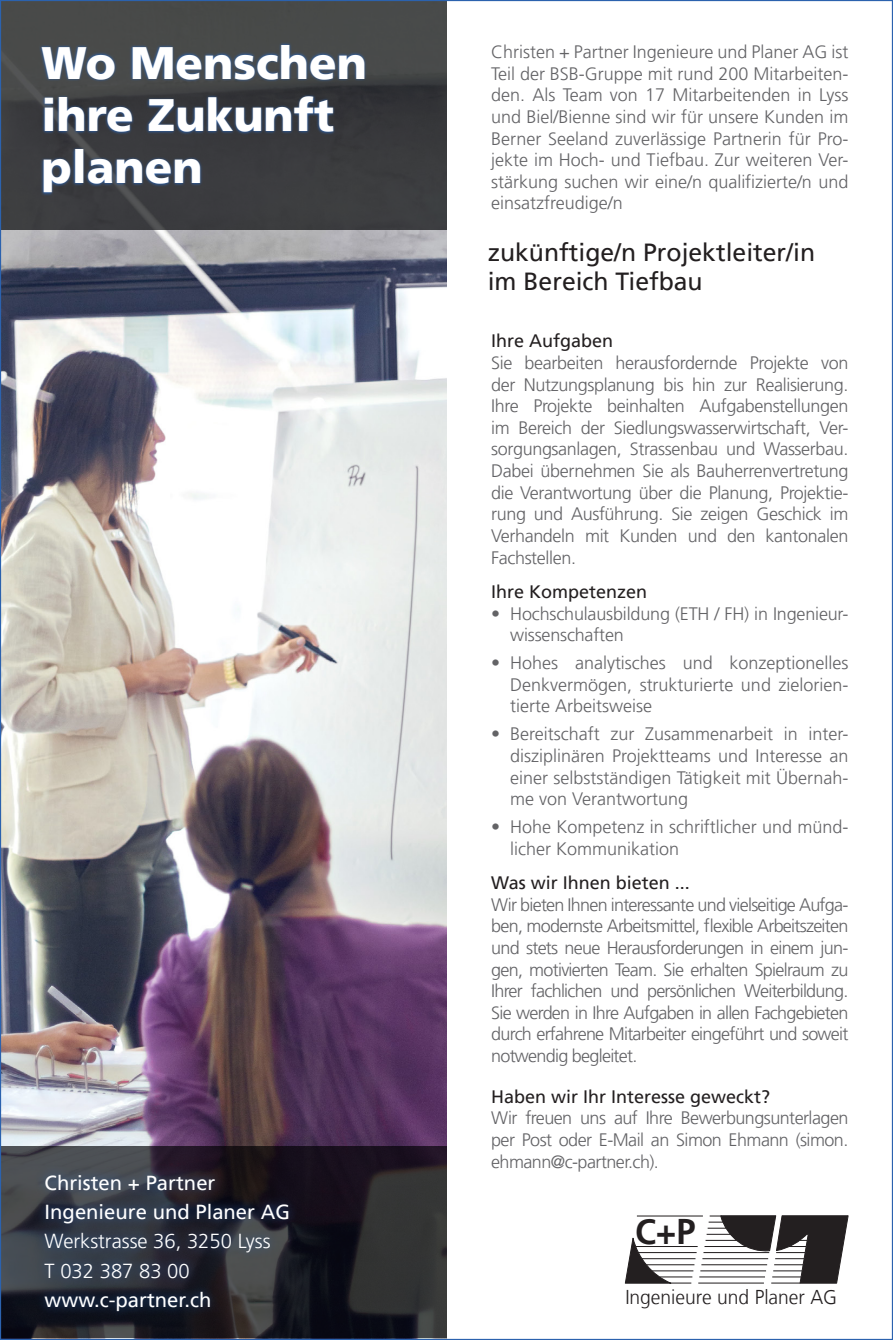
<style>
.page{position:relative;width:893px;height:1340px;background:#fff}
.page>*{position:absolute;margin:0;border:0;box-sizing:border-box;transform-origin:0 0}
.t1{font:900 45.23px "Frutiger LT";color:#fff}
.t2{font:700 35.55px "Frutiger LT";color:#231f20;scale:.96 1}
.t3{font:24.75px/29.2px "Frutiger LT";color:#231f20}
.t4{font:20.25px "Frutiger LT";color:#fff}
.t5{font:300 20.25px "Frutiger LT";color:#fff}
.t6{font:300 20.03px "Frutiger LT";color:#231f20;scale:.96 1}
.t7{font:300 18px/21.6px "Frutiger LT";letter-spacing:-.01em;color:#636366;text-align:justify}
.t8{font:18px "Frutiger LT";color:#231f20}
</style>
<div class="page">
<img style="left:2px;top:230px;width:444px;height:915px">
<hr style="left:642px;top:1258px;width:53px;height:1px;background:#231f20">
<hr style="left:646px;top:1264px;width:48px;height:1px;background:#231f20">
<hr style="left:652px;top:1270px;width:41px;height:1px;background:#231f20">
<hr style="left:660px;top:1276px;width:32px;height:1px;background:#231f20">
<hr style="left:703px;top:1252px;width:66px;height:1px;background:#231f20">
<hr style="left:704px;top:1246px;width:42px;height:1px;background:#231f20">
<hr style="left:702px;top:1258px;width:66px;height:1px;background:#231f20">
<hr style="left:701px;top:1264px;width:66px;height:1px;background:#231f20">
<hr style="left:700px;top:1270px;width:66px;height:1px;background:#231f20">
<hr style="left:699px;top:1276px;width:66px;height:1px;background:#231f20">
<hr style="left:698px;top:1282px;width:66px;height:1px;background:#231f20">
<svg style="left:625px;top:1237px;width:66px;height:46px"></svg>
<hr style="left:706px;top:1239px;width:31px;height:1px;background:#231f20">
<svg style="left:707px;top:1215px;width:141px;height:68px"></svg>
<hr style="left:636px;top:1246px;width:62px;height:1px;background:#231f20">
<hr style="left:637px;top:1215px;width:66px;height:1px;background:#231f20">
<hr style="left:636px;top:1252px;width:61px;height:1px;background:#231f20">
<svg style="left:0;top:0;width:446px;height:230px;background:#404244"></svg>
<svg style="left:39px;top:42px;width:328px;height:153px;background:#38465a"></svg>
<svg style="left:2px;top:1145px;width:444px;height:192px;background:#27262c"></svg>
<div style="left:35px;top:1164px;width:263px;height:156px;background:#2b62ae;opacity:.75"></div>
<p class="t1" style="left:41px;top:36px;width:327px">Wo Menschen</p>
<p class="t1" style="left:41px;top:88px;width:294px">ihre Zukunft</p>
<p class="t1" style="left:41px;top:140px;width:163px">planen</p>
<p class="t4" style="left:45px;top:1170px;width:172px">Christen + Partner</p>
<p class="t4" style="left:45px;top:1200px;width:247px">Ingenieure und Planer AG</p>
<p class="t5" style="left:45px;top:1229px;width:227px">Werkstrasse 36, 3250 Lyss</p>
<p class="t5" style="left:45px;top:1258px;width:147px">T 032 387 83 00</p>
<p class="t4" style="left:45px;top:1287px;width:168px">www.c-partner.ch</p>
<p class="t7" style="left:491px;top:41px;width:359px">Christen + Partner Ingenieure und Planer AG ist Teil der BSB-Gruppe mit rund 200 Mitarbeiten&shy;den. Als Team von 17 Mitarbeitenden in Lyss und Biel/Bienne sind wir für unsere Kunden im Berner Seeland zuverlässige Partnerin für Pro&shy;jekte im Hoch- und Tiefbau. Zur weiteren Ver&shy;stärkung suchen wir eine/n qualifizierte/n und einsatzfreudige/n</p>
<p class="t3" style="left:488px;top:238px;width:329px">zukünftige/n Projektleiter/in im Bereich Tiefbau</p>
<p class="t8" style="left:491px;top:330px;width:124px">Ihre Aufgaben</p>
<p class="t7" style="left:491px;top:352px;width:359px">Sie bearbeiten herausfordernde Projekte von der Nutzungsplanung bis hin zur Realisierung.<br>Ihre Projekte beinhalten Aufgabenstellungen im Bereich der Siedlungswasserwirtschaft, Ver&shy;sorgungsanlagen, Strassenbau und Wasserbau.<br>Dabei übernehmen Sie als Bauherrenvertretung die Verantwortung über die Planung, Projektie&shy;rung und Ausführung. Sie zeigen Geschick im Verhandeln mit Kunden und den kantonalen Fachstellen.</p>
<p class="t8" style="left:491px;top:581px;width:158px">Ihre Kompetenzen</p>
<p class="t7" style="left:510px;top:602px;width:340px;text-indent:-19px">• Hochschulausbildung (ETH / FH) in Ingenieur&shy;wissenschaften</p>
<p class="t7" style="left:510px;top:652px;width:340px;text-indent:-19px">• Hohes analytisches und konzeptionelles Denkvermögen, strukturierte und zielorien&shy;tierte Arbeitsweise</p>
<p class="t7" style="left:510px;top:723px;width:340px;text-indent:-19px">• Bereitschaft zur Zusammenarbeit in inter&shy;disziplinären Projektteams und Interesse an einer selbstständigen Tätigkeit mit Übernah&shy;me von Verantwortung</p>
<p class="t7" style="left:510px;top:816px;width:340px;text-indent:-19px">• Hohe Kompetenz in schriftlicher und münd&shy;licher Kommunikation</p>
<p class="t8" style="left:491px;top:872px;width:200px">Was wir Ihnen bieten ...</p>
<p class="t7" style="left:491px;top:893px;width:359px">Wir bieten Ihnen interessante und vielseitige Aufga&shy;ben, modernste Arbeitsmittel, flexible Arbeitszeiten und stets neue Herausforderungen in einem jun&shy;gen, motivierten Team. Sie erhalten Spielraum zu Ihrer fachlichen und persönlichen Weiterbildung.<br>Sie werden in Ihre Aufgaben in allen Fachgebieten durch erfahrene Mitarbeiter eingeführt und soweit notwendig begleitet.</p>
<p class="t8" style="left:491px;top:1085px;width:281px">Haben wir Ihr Interesse geweckt?</p>
<p class="t7" style="left:491px;top:1107px;width:359px">Wir freuen uns auf Ihre Bewerbungsunterlagen per Post oder E-Mail an Simon Ehmann (simon. ehmann@c-partner.ch).</p>
<p class="t2" style="left:635px;top:1210px;width:65px">C+P</p>
<p class="t6" style="left:625px;top:1285px;width:222px">Ingenieure und Planer AG</p>
</div>
